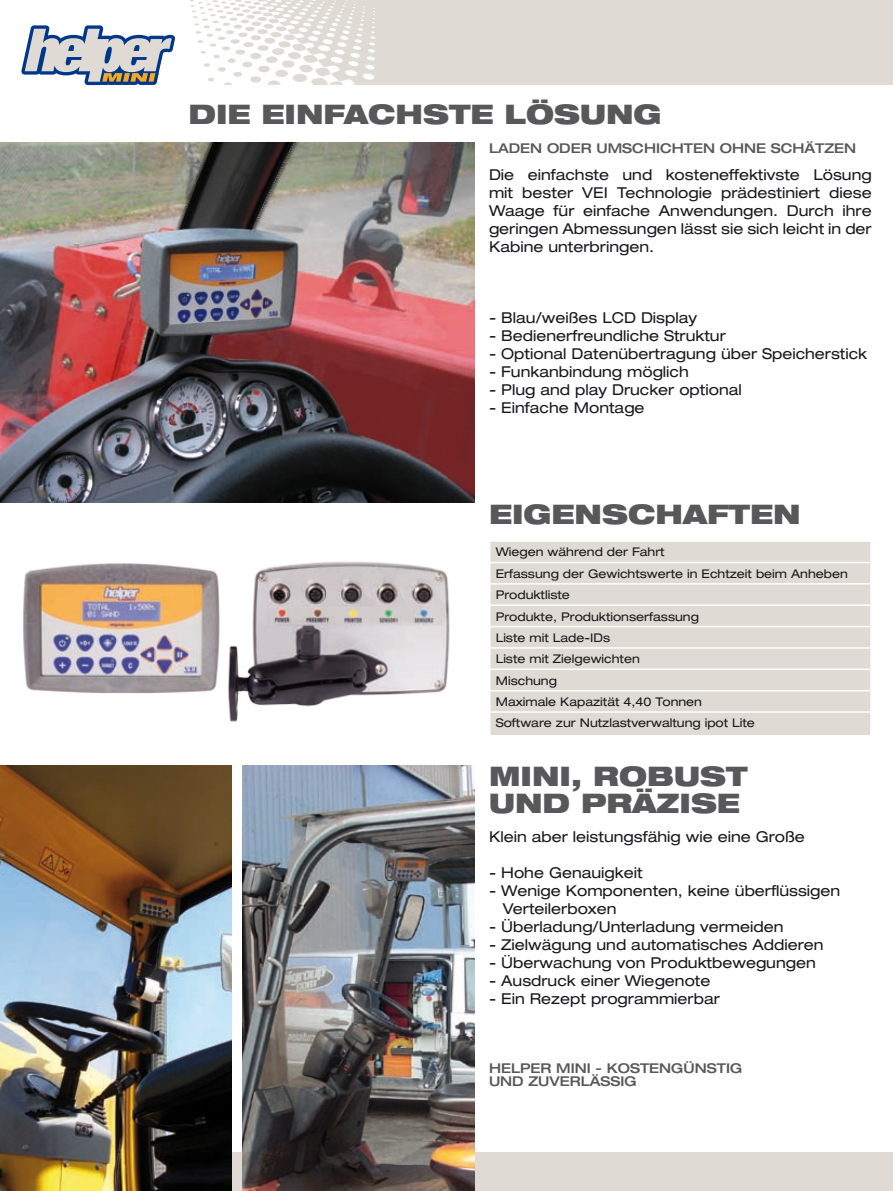
<style>
.page{position:relative;width:893px;height:1191px;background:#fff}
.page>*{position:absolute;margin:0;border:0;box-sizing:border-box;transform-origin:0 0}
.t1{font:900 expanded 27px/27px "Helvetica Neue";color:#58585a}
.t2{font:expanded 15px/18px "Helvetica Neue";color:#1a171c;text-align:justify}
.t3{font:500 expanded 13.5px/13.5px "Helvetica Neue";color:#58585a}
.t4{font:expanded 12px/21.3px "Helvetica Neue";color:#1a171c}
</style>
<div class="page">
<div style="left:0;top:1152px;width:893px;height:39px;background:#dfdad3"></div>
<div style="left:343px;top:0;width:549px;height:85px;background:#dfdad3"></div>
<svg style="left:190px;top:0;width:153px;height:85px"></svg>
<svg style="left:21px;top:25px;width:154px;height:60px"></svg>
<svg style="left:892px;top:0;width:1px;height:85px"></svg>
<img style="left:0;top:142px;width:475px;height:360px">
<img style="left:23px;top:563px;width:197px;height:131px">
<img style="left:228px;top:561px;width:222px;height:161px">
<img style="left:0;top:765px;width:232px;height:426px">
<img style="left:242px;top:765px;width:233px;height:426px">
<div style="left:490px;top:542px;width:380px;height:193px;background:#dfdad3"></div>
<hr style="left:489px;top:562px;width:383px;height:1px;background:#fff">
<hr style="left:489px;top:583px;width:383px;height:1px;background:#fff">
<hr style="left:489px;top:604px;width:383px;height:2px;background:#fff">
<hr style="left:489px;top:626px;width:383px;height:1px;background:#fff">
<hr style="left:489px;top:647px;width:383px;height:1px;background:#fff">
<hr style="left:489px;top:668px;width:383px;height:2px;background:#fff">
<hr style="left:489px;top:690px;width:383px;height:1px;background:#fff">
<hr style="left:489px;top:711px;width:383px;height:2px;background:#fff">
<h1 class="t1" style="left:189px;top:100px;width:475px">DIE EINFACHSTE LÖSUNG</h1>
<p class="t3" style="left:489px;top:141px;width:369px">LADEN ODER UMSCHICHTEN OHNE SCHÄTZEN</p>
<p class="t2" style="left:489px;top:166px;width:384px">Die einfachste und kosteneffektivste Lösung mit bester VEI Technologie prädestiniert diese Waage für einfache Anwendungen. Durch ihre geringen Abmessungen lässt sie sich leicht in der Kabine unterbringen.</p>
<p class="t2" style="left:489px;top:308px;width:210px">- Blau/weißes LCD Display</p>
<p class="t2" style="left:489px;top:326px;width:238px">- Bedienerfreundliche Struktur</p>
<p class="t2" style="left:489px;top:344px;width:380px">- Optional Datenübertragung über Speicherstick</p>
<p class="t2" style="left:489px;top:362px;width:201px">- Funkanbindung möglich</p>
<p class="t2" style="left:489px;top:380px;width:254px">- Plug and play Drucker optional</p>
<p class="t2" style="left:489px;top:398px;width:157px">- Einfache Montage</p>
<h1 class="t1" style="left:489px;top:500px;width:48px">EIGENSCHAFTEN</h1>
<p class="t4" style="left:496px;top:541px;width:354px">Wiegen während der Fahrt<br>Erfassung der Gewichtswerte in Echtzeit beim Anheben<br>Produktliste<br>Produkte, Produktionserfassung<br>Liste mit Lade-IDs<br>Liste mit Zielgewichten<br>Mischung<br>Maximale Kapazität 4,40 Tonnen<br>Software zur Nutzlastverwaltung ipot Lite</p>
<h1 class="t1" style="left:489px;top:761px;width:260px">MINI, ROBUST<br>UND PRÄZISE</h1>
<p class="t2" style="left:489px;top:827px;width:317px">Klein aber leistungsfähig wie eine Große</p>
<p class="t2" style="left:489px;top:863px;width:155px">- Hohe Genauigkeit</p>
<p class="t2" style="left:503px;top:881px;width:339px;text-indent:-14px">- Wenige Komponenten, keine überflüssigen<br>Verteilerboxen</p>
<p class="t2" style="left:489px;top:917px;width:296px">- Überladung/Unterladung vermeiden</p>
<p class="t2" style="left:489px;top:935px;width:336px">- Zielwägung und automatisches Addieren</p>
<p class="t2" style="left:489px;top:953px;width:328px">- Überwachung von Produktbewegungen</p>
<p class="t2" style="left:489px;top:971px;width:223px">- Ausdruck einer Wiegenote</p>
<p class="t2" style="left:489px;top:989px;width:232px">- Ein Rezept programmierbar</p>
<p class="t3" style="left:489px;top:1060px;width:255px">HELPER MINI - KOSTENGÜNSTIG<br>UND ZUVERLÄSSIG</p>
</div>
